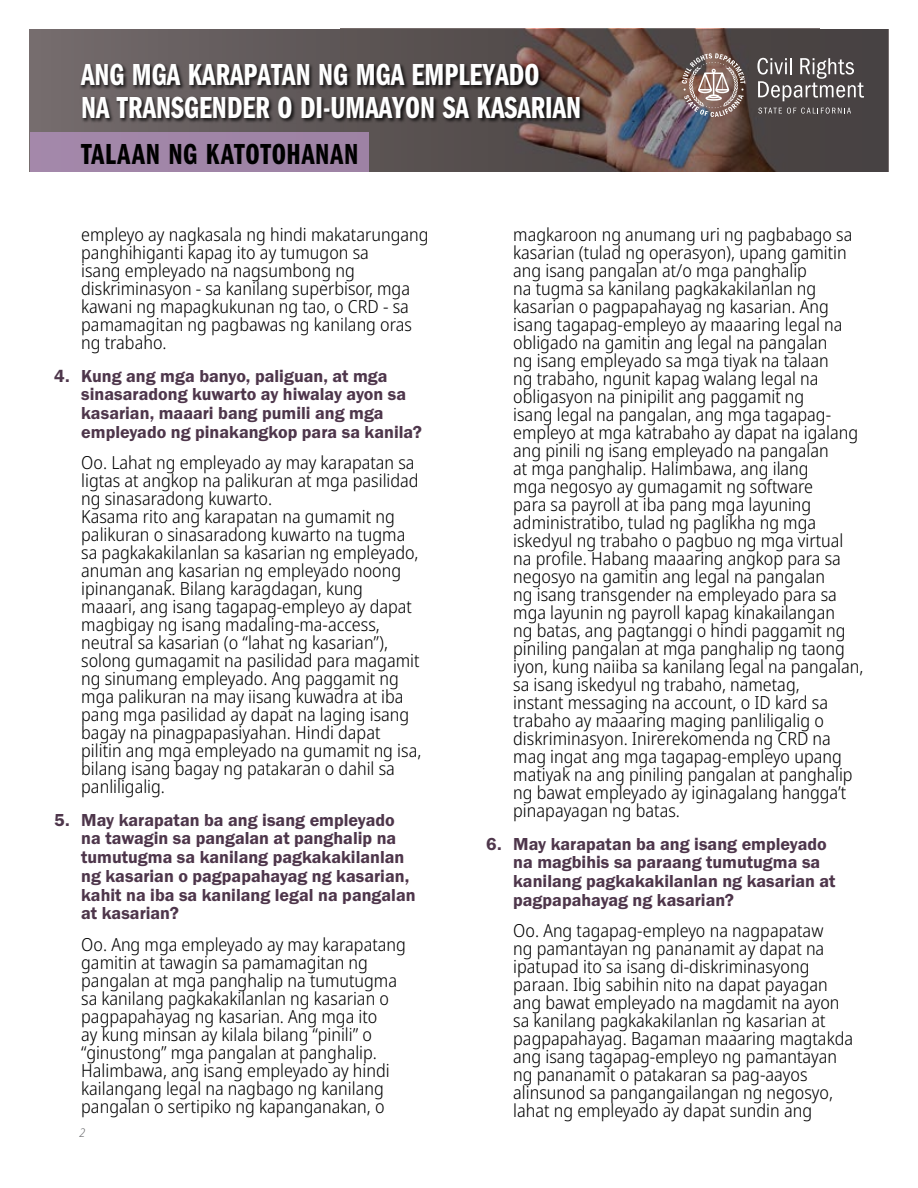
<style>
.page{position:relative;width:918px;height:1188px;background:#fff}
.page>*{position:absolute;margin:0;border:0;box-sizing:border-box;transform-origin:0 0}
.t1{font:31.5px/33px "Franklin Gothic URW Com Dem";color:#fff}
.t2{font:30px "Franklin Gothic URW Com Dem";letter-spacing:.025em;color:#000}
.t3{font:300 semi-condensed 18px/18px "Noto Sans";color:#000}
.t4{font:18px/18.8px "Franklin Gothic URW Dem";color:#4e364b}
.t5{font:italic 300 semi-condensed 12px "Noto Sans";color:#696a6d}
</style>
<div class="page">
<svg style="left:30px;top:29px;width:858px;height:142px;background:#5f5352"></svg>
<div style="left:30px;top:132px;width:338px;height:39px;background:#a085a7"></div>
<svg style="left:757px;top:58px;width:107px;height:43px;background:#706c6c"></svg>
<svg style="left:758px;top:108px;width:93px;height:6px"></svg>
<svg style="left:682px;top:53px;width:63px;height:64px;background:#8d7a75"></svg>
<div style="left:79px;top:63px;width:505px;height:61px;background:#000;opacity:.75"></div>
<h1 class="t1" style="left:81px;top:56px;width:502px">ANG MGA KARAPATAN NG MGA EMPLEYADO<br>NA TRANSGENDER O DI-UMAAYON SA KASARIAN</h1>
<h2 class="t2" style="left:81px;top:133px;width:279px">TALAAN NG KATOTOHANAN</h2>
<p class="t3" style="left:81px;top:226px;width:349px">empleyo ay nagkasala ng hindi makatarungang panghihiganti kapag ito ay tumugon sa<br>isang empleyado na nagsumbong ng diskriminasyon - sa kanilang superbisor, mga kawani ng mapagkukunan ng tao, o CRD - sa pamamagitan ng pagbawas ng kanilang oras ng trabaho.</p>
<p class="t4" style="left:81px;top:366px;width:342px;text-indent:-27px">4. Kung ang mga banyo, paliguan, at mga sinasaradong kuwarto ay hiwalay ayon sa kasarian, maaari bang pumili ang mga empleyado ng pinakangkop para sa kanila?</p>
<p class="t3" style="left:81px;top:454px;width:342px">Oo. Lahat ng empleyado ay may karapatan sa ligtas at angkop na palikuran at mga pasilidad ng sinasaradong kuwarto.<br>Kasama rito ang karapatan na gumamit ng palikuran o sinasaradong kuwarto na tugma sa pagkakakilanlan sa kasarian ng empleyado, anuman ang kasarian ng empleyado noong ipinanganak. Bilang karagdagan, kung maaari, ang isang tagapag-empleyo ay dapat magbigay ng isang madaling-ma-access, neutral sa kasarian (o “lahat ng kasarian”), solong gumagamit na pasilidad para magamit ng sinumang empleyado. Ang paggamit ng mga palikuran na may iisang kuwadra at iba pang mga pasilidad ay dapat na laging isang bagay na pinagpapasiyahan. Hindi dapat pilitin ang mga empleyado na gumamit ng isa, bilang isang bagay ng patakaran o dahil sa panliligalig.</p>
<p class="t4" style="left:81px;top:810px;width:336px;text-indent:-27px">5. May karapatan ba ang isang empleyado na tawagin sa pangalan at panghalip na tumutugma sa kanilang pagkakakilanlan ng kasarian o pagpapahayag ng kasarian, kahit na iba sa kanilang legal na pangalan at kasarian?</p>
<p class="t3" style="left:81px;top:936px;width:326px">Oo. Ang mga empleyado ay may karapatang gamitin at tawagin sa pamamagitan ng pangalan at mga panghalip na tumutugma sa kanilang pagkakakilanlan ng kasarian o pagpapahayag ng kasarian. Ang mga ito<br>ay kung minsan ay kilala bilang “pinili” o “ginustong” mga pangalan at panghalip.<br>Halimbawa, ang isang empleyado ay hindi kailangang legal na nagbago ng kanilang pangalan o sertipiko ng kapanganakan, o</p>
<p class="t5" style="left:80px;top:1125px;width:7px">2</p>
<p class="t3" style="left:513px;top:226px;width:352px">magkaroon ng anumang uri ng pagbabago sa kasarian (tulad ng operasyon), upang gamitin ang isang pangalan at/o mga panghalip<br>na tugma sa kanilang pagkakakilanlan ng kasarian o pagpapahayag ng kasarian. Ang isang tagapag-empleyo ay maaaring legal na obligado na gamitin ang legal na pangalan<br>ng isang empleyado sa mga tiyak na talaan<br>ng trabaho, ngunit kapag walang legal na obligasyon na pinipilit ang paggamit ng<br>isang legal na pangalan, ang mga tagapag&shy;empleyo at mga katrabaho ay dapat na igalang ang pinili ng isang empleyado na pangalan<br>at mga panghalip. Halimbawa, ang ilang<br>mga negosyo ay gumagamit ng software<br>para sa payroll at iba pang mga layuning administratibo, tulad ng paglikha ng mga iskedyul ng trabaho o pagbuo ng mga virtual na profile. Habang maaaring angkop para sa negosyo na gamitin ang legal na pangalan<br>ng isang transgender na empleyado para sa mga layunin ng payroll kapag kinakailangan<br>ng batas, ang pagtanggi o hindi paggamit ng piniling pangalan at mga panghalip ng taong iyon, kung naiiba sa kanilang legal na pangalan, sa isang iskedyul ng trabaho, nametag,<br>instant messaging na account, o ID kard sa trabaho ay maaaring maging panliligalig o diskriminasyon. Inirerekomenda ng CRD na mag ingat ang mga tagapag-empleyo upang matiyak na ang piniling pangalan at panghalip ng bawat empleyado ay iginagalang hangga’t pinapayagan ng batas.</p>
<p class="t4" style="left:513px;top:834px;width:324px;text-indent:-27px">6. May karapatan ba ang isang empleyado na magbihis sa paraang tumutugma sa kanilang pagkakakilanlan ng kasarian at pagpapahayag ng kasarian?</p>
<p class="t3" style="left:513px;top:922px;width:341px">Oo. Ang tagapag-empleyo na nagpapataw<br>ng pamantayan ng pananamit ay dapat na ipatupad ito sa isang di-diskriminasyong paraan. Ibig sabihin nito na dapat payagan ang bawat empleyado na magdamit na ayon sa kanilang pagkakakilanlan ng kasarian at pagpapahayag. Bagaman maaaring magtakda ang isang tagapag-empleyo ng pamantayan ng pananamit o patakaran sa pag-aayos alinsunod sa pangangailangan ng negosyo, lahat ng empleyado ay dapat sundin ang</p>
</div>
